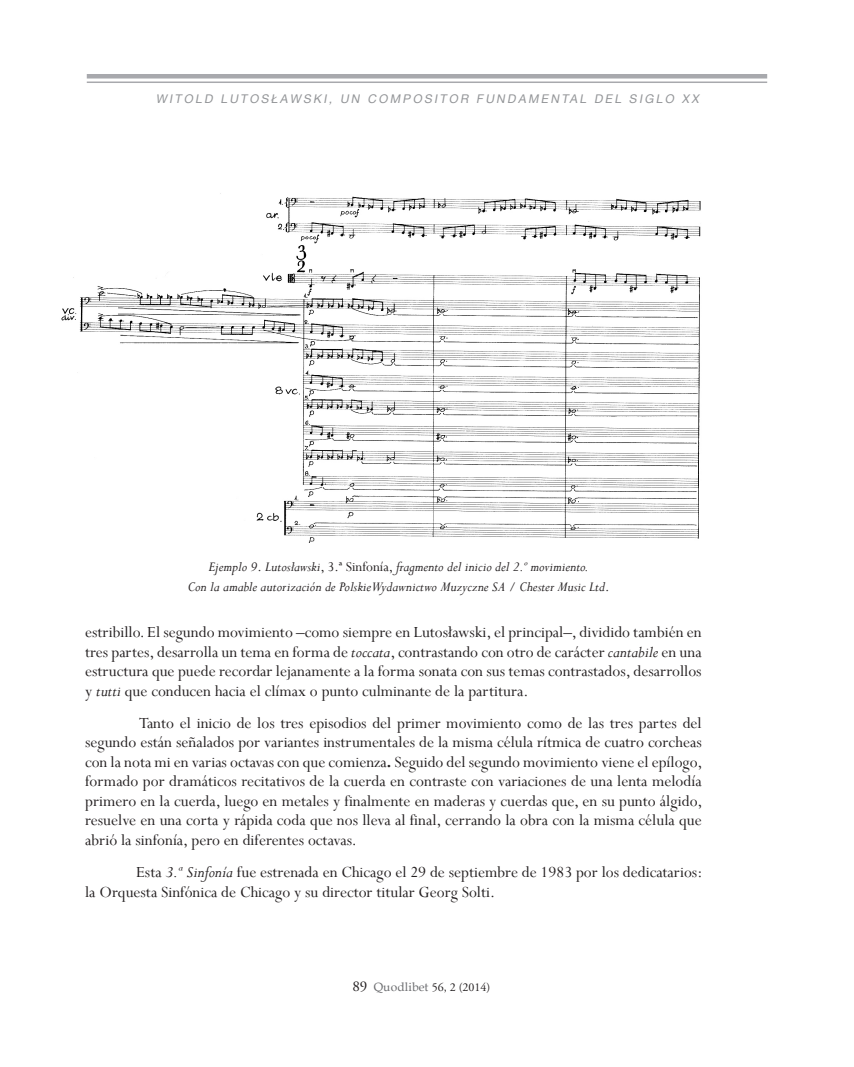
<style>
.page{position:relative;width:854px;height:1067px;background:#fff}
.page>*{position:absolute;margin:0;border:0;box-sizing:border-box;transform-origin:0 0}
.t1{font:17.25px/19.5px "Perpetua";color:#231f20;text-align:justify}
.t2{font:italic 15px/19.5px "Perpetua";color:#231f20;text-align:center}
.t3{font:italic 12px "Helvetica Neue";color:#939598}
.t4{font:12px "Adobe Garamond Pro";color:#231f20}
.s1{font-style:normal}
.s2{font-style:italic}
.s3{font-weight:700}
.s4{font-size:15px}
.s5{font-family:"Book Antiqua";color:#6c6d70}
</style>
<div class="page">
<hr style="left:87px;top:74px;width:680px;height:4px;background:#a8a9ad">
<hr style="left:87px;top:81px;width:680px;height:2px;background:#a8a9ad">
<img style="left:61px;top:193px;width:640px;height:350px">
<p class="t3" style="left:156px;top:91px;width:23px">WITO</p>
<p class="t3" style="left:195px;top:91px;width:248px">LD LUTO SŁAW SKI , UN CO MPO SITO</p>
<p class="t3" style="left:460px;top:91px;width:243px">R FUND AMENTAL D EL SI GLO XX</p>
<p class="t2" style="left:188px;top:556px;width:423px">Ejemplo 9<span class="s1">.</span> Lutosławski<span class="s1">, 3.ª Sinfonía,</span> fragmento del inicio del 2.º movimiento.<br>Con la amable autorización de Polskie Wydawnictwo Muzyczne SA / Chester Music Ltd<span class="s1">.</span></p>
<p class="t1" style="left:85px;top:622px;width:618px">estribillo. El segundo movimiento –como siempre en Lutosławski, el principal–, dividido también en tres partes, desarrolla un tema en forma de <span class="s2">toccata</span>, contrastando con otro de carácter <span class="s2">cantabile</span> en una estructura que puede recordar lejanamente a la forma sonata con sus temas contrastados, desarrollos y <span class="s2">tutti</span> que conducen hacia el clímax o punto culminante de la partitura.</p>
<p class="t1" style="left:85px;top:713px;width:619px;text-indent:54px">Tanto el inicio de los tres episodios del primer movimiento como de las tres partes del segundo están señalados por variantes instrumentales de la misma célula rítmica de cuatro corcheas con la nota mi en varias octavas con que comienza<span class="s3">.</span> Seguido del segundo movimiento viene el epílogo, formado por dramáticos recitativos de la cuerda en contraste con variaciones de una lenta melodía primero en la cuerda, luego en metales y finalmente en maderas y cuerdas que, en su punto álgido, resuelve en una corta y rápida coda que nos lleva al final, cerrando la obra con la misma célula que abrió la sinfonía, pero en diferentes octavas.</p>
<p class="t1" style="left:85px;top:862px;width:619px;text-indent:51px">Esta <span class="s2">3.ª Sinfonía</span> fue estrenada en Chicago el 29 de septiembre de 1983 por los dedicatarios: la Orquesta Sinfónica de Chicago y su director titular Georg Solti.</p>
<p class="t4" style="left:352px;top:980px;width:140px"><span class="s4">89</span> <span class="s5">Quodlibet</span> 56, 2 (2014)</p>
</div>
